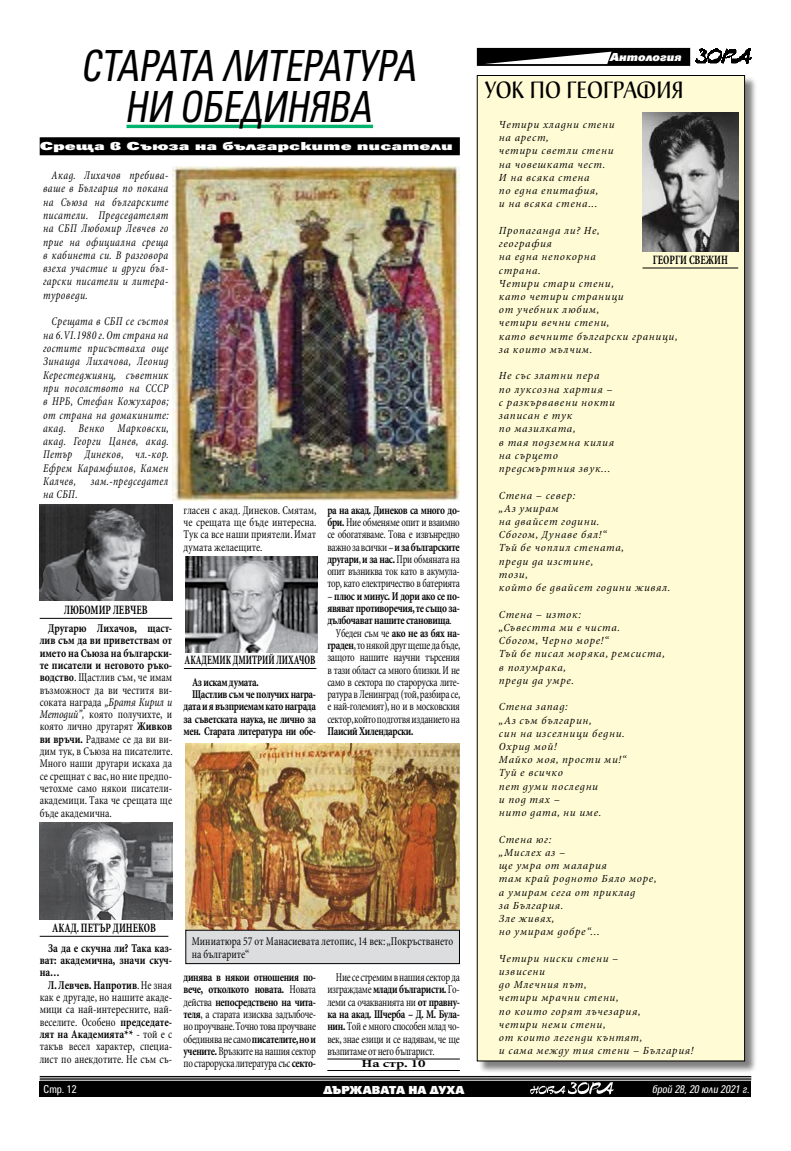
<style>
.page{position:relative;width:791px;height:1151px;background:#fff}
.page>*{position:absolute;margin:0;border:0;box-sizing:border-box;transform-origin:0 0}
.t1{font:italic 42.9px/41.2px "SP Universus Cond";color:#000;text-align:center;scale:.9 1}
.t2{font:23.2px "SP Chriss SC&Os F";color:#000;scale:.9 1}
.t3{font:700 13px "SP Vitosha Cnd";color:#000;scale:.8 1}
.t4{font:700 13px "SP Vitosha Cnd";color:#000;scale:.73 1}
.t5{font:12px/12.3px "SP Vitosha Cnd";letter-spacing:-.03em;color:#000;text-align:justify;scale:.86 1}
.t6{font:12px/12.3px "SP Vitosha Cnd";letter-spacing:-.03em;color:#000;text-align:justify;scale:.9 1}
.t7{font:italic 12px/13.3px "SP Vitosha Cnd";letter-spacing:.04em;color:#000;text-align:justify;scale:.9 1}
.t8{font:700 12px "SP Vitosha Cnd";letter-spacing:-.03em;color:#000;scale:.86 1}
.t9{font:12px/12.3px "SP Vitosha Cnd";color:#000;scale:.9 1}
.t10{font:700 12px/12.3px "SP Vitosha Cnd";letter-spacing:-.03em;color:#000;text-align:justify;scale:.9 1}
.t11{font:800 12px "SP Universus";color:#fff;scale:1.54 1}
.t12{font:800 12px "SP Universus";color:#fff}
.t13{font:italic 800 12px "SP Universus";color:#fff}
.t14{font:italic 11px/13.2px "SP Vitosha Cnd";letter-spacing:.06em;color:#000;scale:1.11 1}
.t15{font:italic 11px "SP Universus Cond";color:#fff}
.t16{font:700 11px "SP Vitosha Cnd";color:#000;scale:1.5 1}
.t17{font:11px "SP Universus Cond";color:#fff}
.s1{font-weight:700}
.s2{font-style:italic}
.s3{font-weight:400}
</style>
<div class="page">
<div style="left:40px;top:1082px;width:711px;height:15px;background:#000"></div>
<hr style="left:40px;top:1076px;width:711px;height:1px;background:#000">
<hr style="left:40px;top:1078px;width:711px;height:1px;background:#000">
<hr style="left:40px;top:1079px;width:711px;height:1px;background:#000">
<svg style="left:530px;top:1082px;width:84px;height:12px"></svg>
<div style="left:477px;top:48px;width:213px;height:18px;background:#000"></div>
<img style="left:695px;top:48px;width:56px;height:16px">
<svg style="left:485px;top:52px;width:126px;height:12px"></svg>
<div style="left:478px;top:77px;width:279px;height:997px;background:#000;opacity:.5"></div>
<div style="left:477px;top:75px;width:267px;height:986px;background:#fffcd5"></div>
<hr style="left:126px;top:125px;width:247px;height:3px;background:#00b26b">
<div style="left:40px;top:137px;width:420px;height:18px;background:#000"></div>
<img style="left:642px;top:113px;width:96px;height:139px">
<hr style="left:642px;top:268px;width:96px;height:1px;background:#000">
<hr style="left:327px;top:1058px;width:133px;height:1px;background:#000">
<hr style="left:327px;top:1070px;width:133px;height:1px;background:#000">
<img style="left:185px;top:744px;width:275px;height:186px">
<img style="left:173px;top:166px;width:287px;height:334px">
<img style="left:40px;top:505px;width:132px;height:95px">
<img style="left:185px;top:557px;width:133px;height:96px">
<hr style="left:40px;top:618px;width:132px;height:1px;background:#000">
<img style="left:40px;top:822px;width:133px;height:98px">
<hr style="left:40px;top:936px;width:128px;height:1px;background:#000">
<hr style="left:184px;top:668px;width:132px;height:1px;background:#000">
<div style="left:186px;top:930px;width:273px;height:34px;background:#dcddde"></div>
<div style="left:185px;top:930px;width:275px;height:34px;border:1px solid #000"></div>
<h1 class="t1" style="left:82px;top:45px;width:373px">СТАРАТА ЛИТЕРАТУРА<br>НИ ОБЕДИНЯВА</h1>
<p class="t11" style="left:40px;top:140px;width:270px">Среща в Съюза на българските писатели</p>
<p class="t7" style="left:43px;top:169px;width:141px;text-indent:9px">Акад. Лихачов пребива&shy;ваше в България по покана на Съюза на българските писатели. Председателят на СБП Любомир Левчев го прие на официална среща в кабинета си. В разговора взеха участие и други бъл&shy;гарски писатели и литера&shy;туроведи.</p>
<p class="t7" style="left:43px;top:315px;width:141px;text-indent:8px">Срещата в СБП се състоя на 6.VI.1980 г. От страна на гостите присъстваха още Зинаида Лихачова, Леонид Керестеджиянц, съветник при посолството на СССР в НРБ, Стефан Кожухаров; от страна на домакините: акад. Венко Марковски, акад. Георги Цанев, акад.<br>Петър Динеков, чл.-кор.<br>Ефрем Карамфилов, Камен Калчев, зам.-председател на СБП.</p>
<p class="t3" style="left:64px;top:604px;width:17px">Любомир</p>
<p class="t3" style="left:113px;top:604px;width:16px">Левчев</p>
<p class="t6" style="left:40px;top:622px;width:149px;text-indent:9px"><span class="s1">Другарю Лихачов, щаст&shy;лив съм да ви приветствам от името на Съюза на български&shy;те писатели и неговото ръко&shy;водство</span>. Щастлив съм, че имам възможност да ви честитя ви&shy;соката награда <span class="s2">„Братя Кирил и Методий”,</span> която получихте, и която лично другарят <span class="s1">Живков ви връчи.</span> Радваме се да ви ви&shy;дим тук, в Съюза на писателите.<br>Много наши другари искаха да се срещнат с вас, но ние предпо&shy;четохме само някои писатели&shy;академици. Така че срещата ще бъде академична.</p>
<p class="t6" style="left:183px;top:504px;width:149px">гласен с акад. Динеков. Смятам, че срещата ще бъде интересна.<br>Тук са все наши приятели. Имат думата желаещите.</p>
<p class="t4" style="left:185px;top:654px;width:9px">академик</p>
<p class="t4" style="left:233px;top:654px;width:17px">Дмитрий</p>
<p class="t4" style="left:276px;top:654px;width:17px">Лихачов</p>
<p class="t8" style="left:192px;top:676px;width:79px">Аз искам думата.</p>
<p class="t8" style="left:192px;top:688px;width:146px">Щастлив съм че получих награ-</p>
<p class="t8" style="left:183px;top:701px;width:156px">дата и я възприемам като награда</p>
<p class="t8" style="left:183px;top:713px;width:156px">за съветската наука, не лично за</p>
<p class="t8" style="left:183px;top:725px;width:156px">мен. Старата литература ни обе-</p>
<p class="t5" style="left:327px;top:504px;width:156px"><span class="s1">ра на акад. Динеков са много до&shy;бри.</span> Ние обменяме опит и взаимно се обогатяваме. Това е извънредно важно за всички – <span class="s1">и за българските другари</span>, <span class="s1">и за нас.</span> При обмяната на опит възниква ток като в акумула&shy;тор, като електричество в батерията</p>
<p class="t8" style="left:327px;top:590px;width:156px"><span class="s3">–</span> плюс и минус. И дори ако се по-</p>
<p class="t8" style="left:327px;top:602px;width:156px">явяват противоречия, те също за-</p>
<p class="t8" style="left:327px;top:615px;width:146px">дълбочават нашите становища<span class="s3">.</span></p>
<p class="t8" style="left:336px;top:627px;width:146px"><span class="s3">Убеден съм че</span> ако не аз бях на-</p>
<p class="t5" style="left:327px;top:639px;width:156px"><span class="s1">граден</span>,то някой друг щеше да бъде,</p>
<p class="t5" style="left:327px;top:652px;width:156px">защото нашите научни търсения</p>
<p class="t5" style="left:327px;top:664px;width:156px">в тази област са много близки. И не</p>
<p class="t5" style="left:327px;top:676px;width:156px">само в сектора по староруска лите-</p>
<p class="t5" style="left:327px;top:689px;width:156px">ратура в Ленинград (той, разбира се,</p>
<p class="t5" style="left:327px;top:701px;width:156px">е най-големият), но и в московския</p>
<p class="t5" style="left:327px;top:713px;width:156px">сектор,който подготвя изданието на</p>
<p class="t8" style="left:327px;top:725px;width:101px">Паисий Хилендарски.</p>
<p class="t3" style="left:52px;top:922px;width:9px">акад</p>
<p class="t3" style="left:77px;top:922px;width:22px">. Петър</p>
<p class="t3" style="left:113px;top:922px;width:17px">Динеков</p>
<p class="t10" style="left:40px;top:942px;width:149px;text-indent:8px">За да е скучна ли? Така каз&shy;ват: академична, значи скуч&shy;на…</p>
<p class="t6" style="left:40px;top:979px;width:149px;text-indent:9px"><span class="s1">Л. Левчев. Напротив</span>. Не зная как е другаде, но нашите акаде&shy;мици са най-интересните, най&shy;веселите. Особено <span class="s1">председате&shy;лят на Академията**</span> - той е с такъв весел характер, специа&shy;лист по анекдотите. Не съм съ-</p>
<p class="t9" style="left:192px;top:936px;width:292px">Миниатюра 57 от манасиевата летопис, 14 век: „покръстването на българите“</p>
<p class="t5" style="left:183px;top:971px;width:156px"><span class="s1">динява в някои отношения по&shy;вече, отколкото новата.</span> Новата действа <span class="s1">непосредствено на чита&shy;теля</span>, а старата изисква задълбоче&shy;но проучване. Точно това проучване обединява не само <span class="s1">писателите, но и учените.</span> Връзките на нашия сектор по староруска литература със <span class="s1">секто-</span></p>
<p class="t5" style="left:327px;top:971px;width:156px;text-indent:9px">Ние се стремим в нашия сектор да изграждаме <span class="s1">млади българисти.</span> Го&shy;леми са очакванията ни <span class="s1">от правну&shy;ка на акад. Шчерба – Д. М. Була&shy;нин.</span> Той е много способен млад чо&shy;век, знае езици и се надявам, че ще възпитаме от него българист.</p>
<p class="t16" style="left:361px;top:1058px;width:44px">На стр. 10</p>
<p class="t13" style="left:610px;top:50px;width:73px">Антология</p>
<h2 class="t2" style="left:485px;top:76px;width:222px">УОК ПО ГЕОГРАФИЯ</h2>
<p class="t14" style="left:499px;top:118px;width:106px">Четири хладни стени на арест,<br>четири светли стени на човешката чест.<br>И на всяка стена<br>по една епитафия,<br>и на всяка стена...</p>
<p class="t14" style="left:499px;top:224px;width:162px">Пропаганда ли? Не,<br>география<br>на една непокорна<br>страна.<br>Четири стари стени,<br>като четири страници<br>от учебник любим,<br>четири вечни стени,<br>като вечните български граници, за които мълчим.</p>
<p class="t14" style="left:499px;top:370px;width:106px">Не със златни пера<br>по луксозна хартия – с разкървавени нокти записан е тук<br>по мазилката,<br>в тая подземна килия на сърцето предсмъртния звук...</p>
<p class="t14" style="left:499px;top:489px;width:156px">Стена – север:<br>„Аз умирам<br>на двайсет години.<br>Сбогом, Дунаве бял!“<br>Тъй бе чоплил стената,<br>преди да изстине,<br>този,<br>който бе двайсет години живял.</p>
<p class="t14" style="left:499px;top:608px;width:151px">Стена – изток:<br>„Съвестта ми е чиста.<br>Сбогом, Черно море!“<br>Тъй бе писал моряка, ремсиста, в полумрака,<br>преди да умре.</p>
<p class="t14" style="left:499px;top:701px;width:116px">Стена запад:<br>„Аз съм българин,<br>син на изселници бедни.<br>Охрид мой!<br>Майко моя, прости ми!“<br>Туй е всичко<br>пет думи последни<br>и под тях –<br>нито дата, ни име.</p>
<p class="t14" style="left:499px;top:833px;width:144px">Стена юг:<br>„Мислех аз –<br>ще умра от малария<br>там край родното Бяло море, а умирам сега от приклад<br>за България.<br>Зле живях,<br>но умирам добре“...</p>
<p class="t14" style="left:499px;top:952px;width:177px">Четири ниски стени –<br>извисени<br>до Млечния път,<br>четири мрачни стени,<br>по които горят лъчезария,<br>четири неми стени,<br>от които легенди кънтят,<br>и сама между тия стени – България!</p>
<p class="t3" style="left:653px;top:253px;width:15px">Георги</p>
<p class="t3" style="left:689px;top:253px;width:50px">СВЕЖИН</p>
<p class="t17" style="left:44px;top:1082px;width:34px">Стр. 12</p>
<p class="t12" style="left:324px;top:1084px;width:11px">държавата</p>
<p class="t12" style="left:408px;top:1084px;width:56px">на духа</p>
<p class="t15" style="left:652px;top:1082px;width:99px">брой 28, 20 юли 2021 г.</p>
</div>
